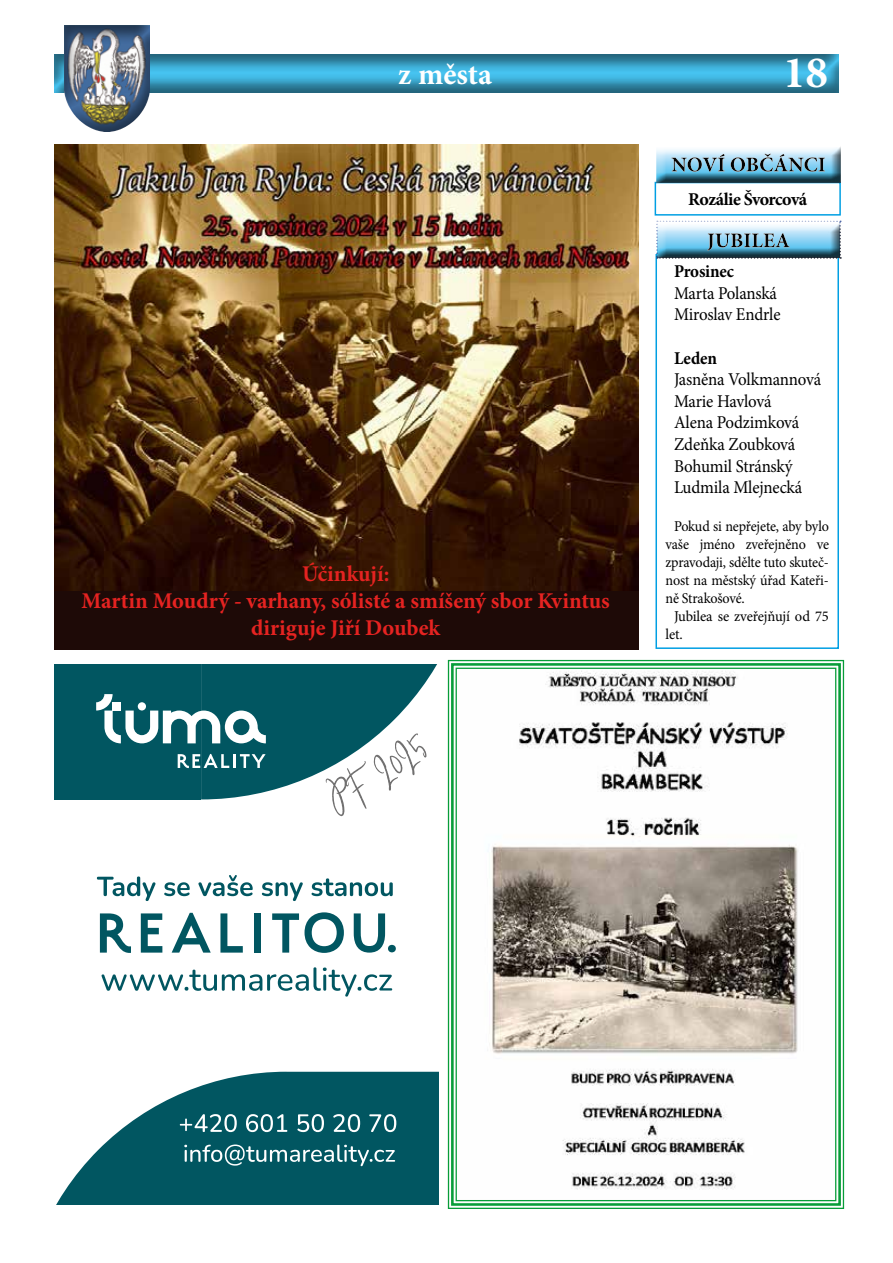
<style>
.page{position:relative;width:893px;height:1263px;background:#fff}
.page>*{position:absolute;margin:0;border:0;box-sizing:border-box;transform-origin:0 0}
.t1{font:700 45px "Minion Pro";color:#fff}
.t2{font:700 30px "Minion Pro";color:#fff}
.t3{font:700 22.5px/27px "Minion Pro";color:#e52321;text-align:center}
.t4{font:18px/21.6px "Minion Pro";letter-spacing:-.01em;color:#000;scale:.94 1}
.t5{font:700 18px "Minion Pro";letter-spacing:-.025em;color:#000}
.t6{font:700 18px "Minion Pro";letter-spacing:-.025em;color:#000;scale:.94 1}
.t7{font:15px "Minion Pro";letter-spacing:-.015em;color:#000;scale:.94 1}
.t8{font:15px "Minion Pro";letter-spacing:-.015em;color:#000}
</style>
<div class="page">
<div style="left:42px;top:46px;width:798px;height:48px;background:#000;opacity:.5"></div>
<div style="left:63px;top:25px;width:89px;height:108px;background:#000;opacity:.5"></div>
<svg style="left:97px;top:876px;width:58px;height:25px"></svg>
<svg style="left:164px;top:882px;width:26px;height:14px"></svg>
<svg style="left:198px;top:875px;width:55px;height:21px"></svg>
<svg style="left:262px;top:882px;width:41px;height:19px"></svg>
<svg style="left:311px;top:878px;width:82px;height:18px"></svg>
<svg style="left:100px;top:913px;width:31px;height:40px"></svg>
<svg style="left:141px;top:913px;width:21px;height:39px"></svg>
<svg style="left:172px;top:913px;width:39px;height:39px"></svg>
<svg style="left:220px;top:913px;width:23px;height:39px"></svg>
<div style="left:254px;top:913px;width:7px;height:39px;background:#015661"></div>
<svg style="left:272px;top:913px;width:27px;height:39px"></svg>
<svg style="left:305px;top:912px;width:39px;height:41px"></svg>
<svg style="left:354px;top:913px;width:31px;height:40px"></svg>
<div style="left:388px;top:945px;width:8px;height:7px;background:#015661;border-radius:50%"></div>
<svg style="left:102px;top:967px;width:290px;height:29px"></svg>
<svg style="left:56px;top:1072px;width:382px;height:132px;fill:#015661"></svg>
<svg style="left:180px;top:1114px;width:57px;height:18px"></svg>
<svg style="left:246px;top:1114px;width:41px;height:18px"></svg>
<svg style="left:297px;top:1114px;width:27px;height:18px"></svg>
<svg style="left:333px;top:1114px;width:27px;height:18px"></svg>
<svg style="left:369px;top:1114px;width:27px;height:18px"></svg>
<svg style="left:184px;top:1144px;width:211px;height:22px;background:#3a7b84"></svg>
<div style="left:55px;top:664px;width:146px;height:135px;background:#015661"></div>
<svg style="left:96px;top:664px;width:341px;height:152px"></svg>
<svg style="left:447px;top:659px;width:398px;height:550px"></svg>
<div style="left:451px;top:663px;width:390px;height:543px;border:3px solid #089d39"></div>
<img style="left:54px;top:145px;width:584px;height:446px">
<div style="left:54px;top:591px;width:584px;height:59px;background:#1e0a07"></div>
<div style="left:655px;top:182px;width:186px;height:34px;border:2px solid #009fe3"></div>
<div style="left:655px;top:254px;width:184px;height:395px;border:2px solid #009fe3"></div>
<div style="left:654px;top:221px;width:188px;height:38px;background:#000;opacity:.75"></div>
<div style="left:654px;top:143px;width:198px;height:40px;background:#000;opacity:.75"></div>
<h2 class="t2" style="left:398px;top:53px;width:95px">z města</h2>
<h1 class="t1" style="left:783px;top:41px;width:46px">18</h1>
<p class="t3" style="left:81px;top:560px;width:530px">Účinkují:<br>Martin Moudrý - varhany, sólisté a smíšený sbor Kvintus diriguje Jiří Doubek</p>
<p class="t5" style="left:688px;top:187px;width:121px">Rozálie Švorcová</p>
<p class="t6" style="left:674px;top:259px;width:65px">Prosinec</p>
<p class="t4" style="left:674px;top:282px;width:115px">Marta Polanská<br>Miroslav Endrle</p>
<p class="t6" style="left:674px;top:345px;width:47px">Leden</p>
<p class="t4" style="left:674px;top:369px;width:158px">Jasněna Volkmannová<br>Marie Havlová<br>Alena Podzimková<br>Zdeňka Zoubková<br>Bohumil Stránský<br>Ludmila Mlejnecká</p>
<p class="t7" style="left:674px;top:516px;width:166px">Pokud si nepřejete, aby bylo</p>
<p class="t7" style="left:665px;top:534px;width:175px">vaše jméno zveřejněno ve</p>
<p class="t7" style="left:665px;top:552px;width:175px">zpravodaji, sdělte tuto skuteč-</p>
<p class="t7" style="left:665px;top:570px;width:175px">nost na městský úřad Kateři-</p>
<p class="t7" style="left:665px;top:588px;width:86px">ně Strakošové.</p>
<p class="t8" style="left:674px;top:606px;width:156px">Jubilea se zveřejňují od 75</p>
<p class="t8" style="left:665px;top:624px;width:19px">let.</p>
</div>
